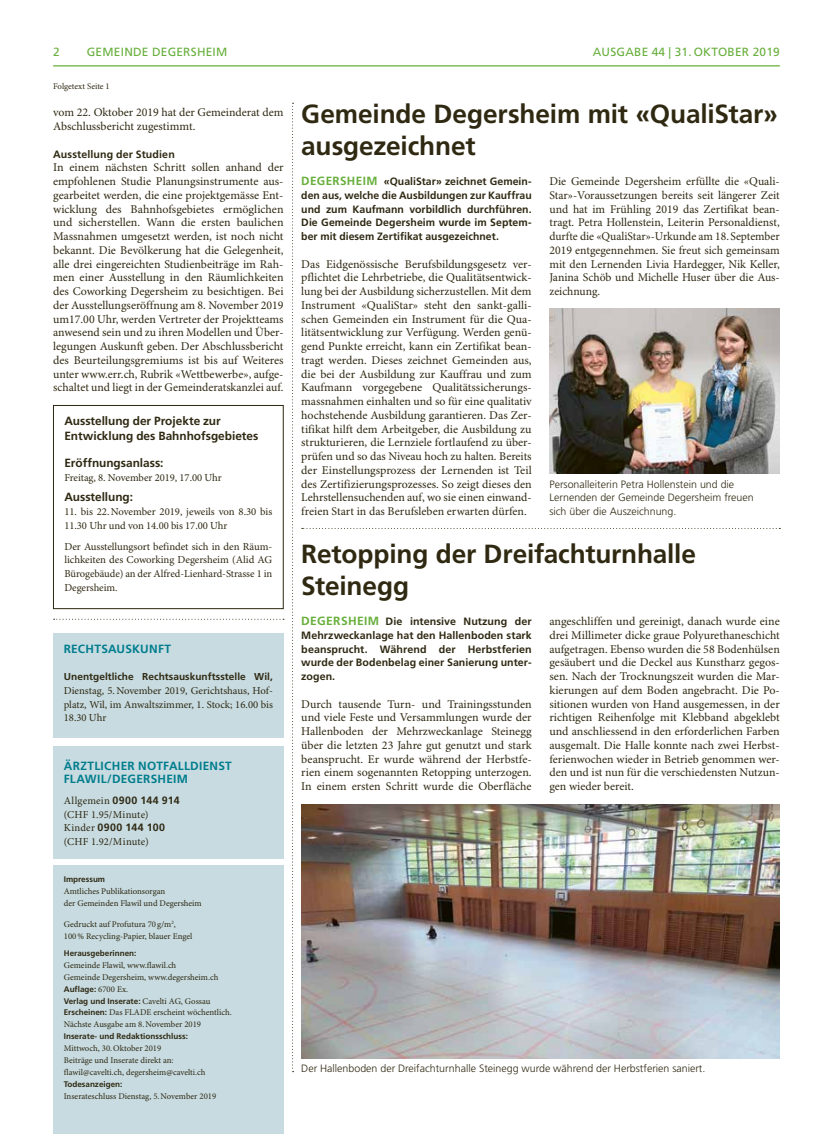
<style>
.page{position:relative;width:833px;height:1134px;background:#fff}
.page>*{position:absolute;margin:0;border:0;box-sizing:border-box;transform-origin:0 0}
.t1{font:700 26.25px/31.2px "Frutiger LT Std";letter-spacing:-.005em;color:#2f2912}
.t2{font:11.88px/13.8px "Minion Pro";color:#2f2912;text-align:justify}
.t3{font:700 11.88px/15px "Frutiger LT Std";letter-spacing:-.005em;color:#2f2912}
.t4{font:700 11.88px/13.8px "Frutiger LT Std";letter-spacing:.025em;color:#007d8d}
.t5{font:11.88px "Frutiger LT Std";letter-spacing:.02em;color:#67af3b}
.t6{font:700 10.62px/13.8px "Frutiger LT Std";letter-spacing:.005em;color:#2f2912;text-align:justify}
.t7{font:10.62px/13.8px "Minion Pro";letter-spacing:-.005em;color:#2f2912;text-align:justify}
.t8{font:300 10.62px/13.8px "Frutiger LT Std";color:#2f2912}
.t9{font:10.62px "Minion Pro";letter-spacing:.02em;color:#2f2912}
.t10{font:700 10.62px "Frutiger LT Std";letter-spacing:.035em;color:#2f2912}
.t11{font:700 10.62px "Frutiger LT Std";letter-spacing:.04em;color:#2f2912}
.t12{font:700 10px "Frutiger LT Std";letter-spacing:.005em;color:#2f2912}
.t13{font:8.75px/11.9px "Minion Pro";color:#2f2912}
.t14{font:700 8.12px/11.9px "Frutiger LT Std";color:#2f2912}
.s1{font-family:"Minion Pro";font-weight:400}
.s2{font-family:"Minion Pro";font-weight:400;font-size:8.75px}
.s3{font-family:"Frutiger LT Std";font-weight:700;font-size:8.12px}
.s4{font-size:11.88px;color:#67af3b}
</style>
<div class="page">
<div style="left:53px;top:865px;width:230px;height:269px;background:#c7dbe1"></div>
<div style="left:53px;top:746px;width:230px;height:113px;background:#c7dbe1"></div>
<div style="left:53px;top:633px;width:230px;height:105px;background:#c7dbe1"></div>
<div style="left:53px;top:405px;width:230px;height:204px;border:1px solid #2f2912"></div>
<hr style="left:53px;top:65px;width:727px;height:1px;background:#67af3b">
<svg style="left:292px;top:103px;width:1px;height:969px"></svg>
<svg style="left:54px;top:619px;width:230px;height:1px"></svg>
<svg style="left:302px;top:528px;width:478px;height:1px"></svg>
<img style="left:549px;top:309px;width:231px;height:165px">
<img style="left:301px;top:804px;width:479px;height:254px">
<p class="t5" style="left:53px;top:45px;width:8px">2</p>
<p class="t5" style="left:87px;top:45px;width:142px">GEMEINDE DEGERSHEIM</p>
<p class="t5" style="left:593px;top:45px;width:18px">AUSGABE</p>
<p class="t5" style="left:652px;top:45px;width:60px">44 | 31. OKTOBER</p>
<p class="t5" style="left:752px;top:45px;width:29px">2019</p>
<p class="t13" style="left:53px;top:80px;width:58px">Folgetext Seite 1</p>
<p class="t2" style="left:53px;top:106px;width:232px">vom 22. Oktober 2019 hat der Gemeinderat dem<br>Abschlussbericht zugestimmt.</p>
<p class="t6" style="left:53px;top:147px;width:123px">Ausstellung der Studien</p>
<p class="t2" style="left:53px;top:161px;width:232px">In einem nächsten Schritt sollen anhand der empfohlenen Studie Planungsinstrumente aus&shy;gearbeitet werden, die eine projektgemässe Ent&shy;wicklung des Bahnhofsgebietes ermöglichen und sicherstellen. Wann die ersten baulichen Massnahmen umgesetzt werden, ist noch nicht bekannt. Die Bevölkerung hat die Gelegenheit, alle drei eingereichten Studienbeiträge im Rah&shy;men einer Ausstellung in den Räumlichkeiten des Coworking Degersheim zu besichtigen. Bei der Ausstellungseröffnung am 8. November 2019 um17.00 Uhr, werden Vertreter der Projektteams anwesend sein und zu ihren Modellen und Über&shy;legungen Auskunft geben. Der Abschlussbericht des Beurteilungsgremiums ist bis auf Weiteres unter www.err.ch, Rubrik «Wettbewerbe», aufge&shy;schaltet und liegt in der Gemeinderatskanzlei auf.</p>
<p class="t3" style="left:64px;top:414px;width:195px">Ausstellung der Projekte zur<br>Entwicklung des Bahnhofsgebietes</p>
<p class="t3" style="left:64px;top:455px;width:101px">Eröffnungsanlass:</p>
<p class="t7" style="left:64px;top:471px;width:159px">Freitag, 8. November 2019, 17.00 Uhr</p>
<p class="t3" style="left:64px;top:490px;width:70px">Ausstellung:</p>
<p class="t7" style="left:64px;top:505px;width:209px">11. bis 22.November 2019, jeweils von 8.30 bis<br>11.30 Uhr und von 14.00 bis 17.00 Uhr</p>
<p class="t7" style="left:64px;top:540px;width:209px">Der Ausstellungsort befindet sich in den Räum&shy;lichkeiten des Coworking Degersheim (Alid AG Bürogebäude) an der Alfred-Lienhard-Strasse 1 in Degersheim.</p>
<p class="t4" style="left:64px;top:642px;width:109px">RECHTSAUSKUNFT</p>
<p class="t12" style="left:64px;top:671px;width:211px">Unentgeltliche Rechtsauskunftsstelle Wil,</p>
<p class="t7" style="left:64px;top:684px;width:211px">Dienstag, 5.November 2019, Gerichtshaus, Hof&shy;platz, Wil, im Anwaltszimmer, 1. Stock; 16.00 bis 18.30 Uhr</p>
<p class="t4" style="left:64px;top:759px;width:170px">ÄRZTLICHER NOTFALLDIENST<br>FLAWIL/DEGERSHEIM</p>
<p class="t10" style="left:64px;top:794px;width:117px"><span class="s1">Allgemein</span> 0900 144 914</p>
<p class="t9" style="left:64px;top:808px;width:86px">(CHF 1.95/Minute)</p>
<p class="t11" style="left:64px;top:821px;width:103px"><span class="s1">Kinder</span> 0900 144 100</p>
<p class="t9" style="left:64px;top:835px;width:87px">(CHF 1.92/Minute)</p>
<p class="t14" style="left:64px;top:873px;width:43px">Impressum</p>
<p class="t13" style="left:64px;top:886px;width:139px">Amtliches Publikationsorgan<br>der Gemeinden Flawil und Degersheim</p>
<p class="t13" style="left:64px;top:918px;width:130px">Gedruckt auf Profutura 70 g/m<sup>2</sup>,<br>100% Recycling-Papier, blauer Engel</p>
<p class="t14" style="left:64px;top:947px;width:74px">Herausgeberinnen:</p>
<p class="t13" style="left:64px;top:959px;width:156px">Gemeinde Flawil, www.flawil.ch<br>Gemeinde Degersheim, www.degersheim.ch</p>
<p class="t14" style="left:64px;top:983px;width:148px">Auflage: <span class="s2">6700 Ex.<br></span>Verlag und Inserate: <span class="s2">Cavelti AG, Gossau</span></p>
<p class="t13" style="left:64px;top:1007px;width:169px"><span class="s3">Erscheinen:</span> Das FLADE erscheint wöchentlich.<br>Nächste Ausgabe am 8.November 2019</p>
<p class="t14" style="left:64px;top:1030px;width:126px">Inserate- und Redaktionsschluss:</p>
<p class="t13" style="left:64px;top:1043px;width:143px">Mittwoch, 30.Oktober 2019<br>Beiträge und Inserate direkt an: flawil@cavelti.ch, degersheim@cavelti.ch</p>
<p class="t14" style="left:64px;top:1078px;width:60px">Todesanzeigen:</p>
<p class="t13" style="left:64px;top:1090px;width:154px">Inserateschluss Dienstag, 5.November 2019</p>
<h1 class="t1" style="left:301px;top:99px;width:478px">Gemeinde Degersheim mit «QualiStar» ausgezeichnet</h1>
<p class="t6" style="left:301px;top:175px;width:232px"><span class="s4">DEGERSHEIM</span> «QualiStar» zeichnet Gemein&shy;den aus, welche die Ausbildungen zur Kauffrau und zum Kaufmann vorbildlich durchführen.<br>Die Gemeinde Degersheim wurde im Septem&shy;ber mit diesem Zertifikat ausgezeichnet.</p>
<p class="t2" style="left:301px;top:257px;width:232px">Das Eidgenössische Berufsbildungsgesetz ver&shy;pflichtet die Lehrbetriebe, die Qualitätsentwick&shy;lung bei der Ausbildung sicherzustellen. Mit dem Instrument «QualiStar» steht den sankt-galli&shy;schen Gemeinden ein Instrument für die Qua&shy;litätsentwicklung zur Verfügung. Werden genü&shy;gend Punkte erreicht, kann ein Zertifikat bean&shy;tragt werden. Dieses zeichnet Gemeinden aus, die bei der Ausbildung zur Kauffrau und zum Kaufmann vorgegebene Qualitätssicherungs&shy;massnahmen einhalten und so für eine qualitativ hochstehende Ausbildung garantieren. Das Zer&shy;tifikat hilft dem Arbeitgeber, die Ausbildung zu strukturieren, die Lernziele fortlaufend zu über&shy;prüfen und so das Niveau hoch zu halten. Bereits der Einstellungsprozess der Lernenden ist Teil des Zertifizierungsprozesses. So zeigt dieses den Lehrstellensuchenden auf, wo sie einen einwand&shy;freien Start in das Berufsleben erwarten dürfen.</p>
<p class="t2" style="left:549px;top:175px;width:232px">Die Gemeinde Degersheim erfüllte die «Quali-Star»-Voraussetzungen bereits seit längerer Zeit und hat im Frühling 2019 das Zertifikat bean&shy;tragt. Petra Hollenstein, Leiterin Personaldienst, durfte die «QualiStar»-Urkunde am 18. September 2019 entgegennehmen. Sie freut sich gemeinsam mit den Lernenden Livia Hardegger, Nik Keller, Janina Schöb und Michelle Huser über die Aus&shy;zeichnung.</p>
<p class="t8" style="left:549px;top:477px;width:206px">Personalleiterin Petra Hollenstein und die<br>Lernenden der Gemeinde Degersheim freuen sich über die Auszeichnung.</p>
<h1 class="t1" style="left:301px;top:539px;width:396px">Retopping der Dreifachturnhalle<br>Steinegg</h1>
<p class="t6" style="left:301px;top:615px;width:232px"><span class="s4">DEGERSHEIM</span> Die intensive Nutzung der Mehrzweckanlage hat den Hallenboden stark beansprucht. Während der Herbstferien wurde der Bodenbelag einer Sanierung unter&shy;zogen.</p>
<p class="t2" style="left:301px;top:697px;width:232px">Durch tausende Turn- und Trainingsstunden und viele Feste und Versammlungen wurde der Hallenboden der Mehrzweckanlage Steinegg über die letzten 23 Jahre gut genutzt und stark beansprucht. Er wurde während der Herbstfe&shy;rien einem sogenannten Retopping unterzogen.<br>In einem ersten Schritt wurde die Oberfläche</p>
<p class="t2" style="left:549px;top:615px;width:232px">angeschliffen und gereinigt, danach wurde eine drei Millimeter dicke graue Polyurethaneschicht aufgetragen. Ebenso wurden die 58 Bodenhülsen gesäubert und die Deckel aus Kunstharz gegos&shy;sen. Nach der Trocknungszeit wurden die Mar&shy;kierungen auf dem Boden angebracht. Die Po&shy;sitionen wurden von Hand ausgemessen, in der richtigen Reihenfolge mit Klebband abgeklebt und anschliessend in den erforderlichen Farben ausgemalt. Die Halle konnte nach zwei Herbst&shy;ferienwochen wieder in Betrieb genommen wer&shy;den und ist nun für die verschiedensten Nutzun&shy;gen wieder bereit.</p>
<p class="t8" style="left:301px;top:1062px;width:406px">Der Hallenboden der Dreifachturnhalle Steinegg wurde während der Herbstferien saniert.</p>
</div>
